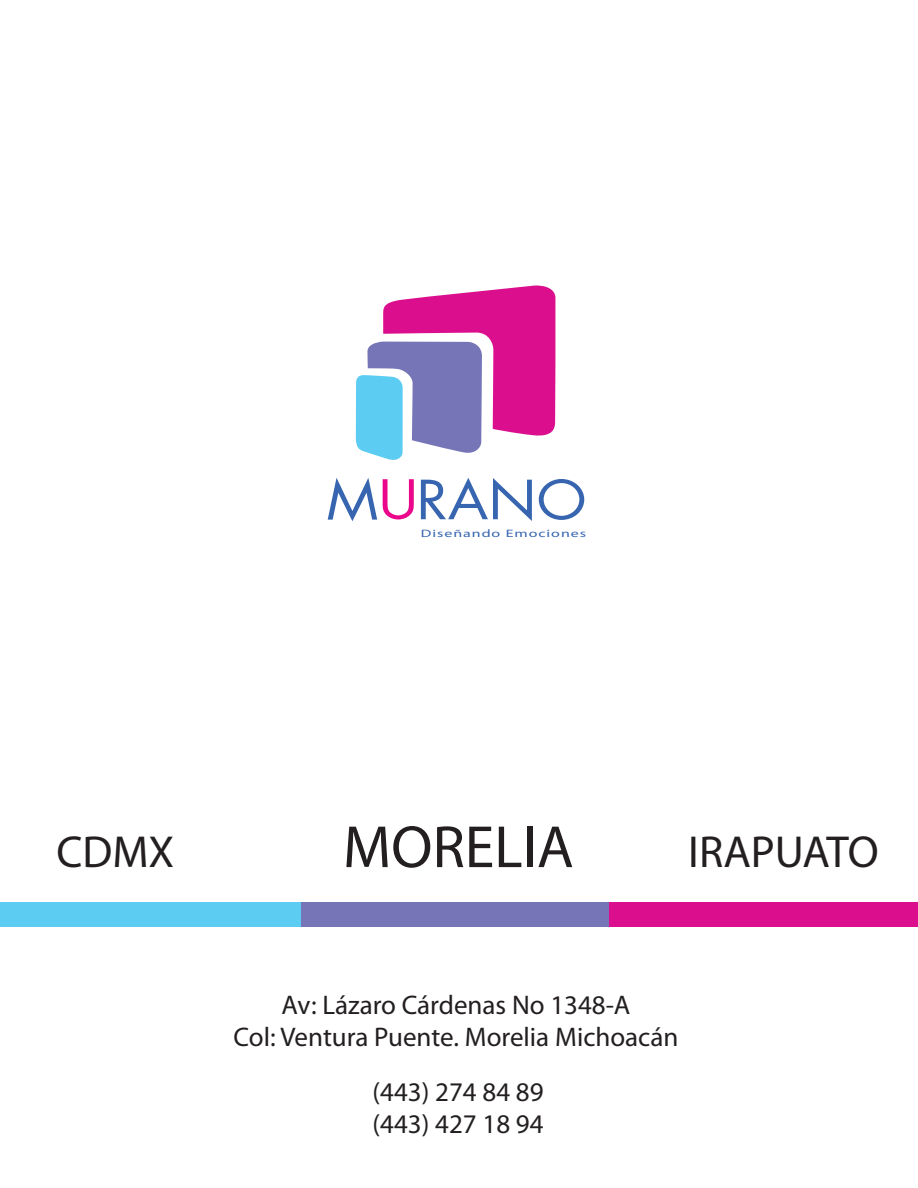
<style>
.page{position:relative;width:918px;height:1188px;background:#fff}
.page>*{position:absolute;margin:0;border:0;box-sizing:border-box;transform-origin:0 0}
.t1{font:60px "Myriad Pro";color:#231f20}
.t2{font:45px "Myriad Pro";color:#231f20}
.t3{font:27px/32.4px "Myriad Pro";color:#231f20;text-align:center}
.t4{font:10.8px "Myriad Pro";letter-spacing:.06em;color:#3765b0;scale:1.47 1}
</style>
<div class="page">
<svg style="left:383px;top:479px;width:31px;height:40px"></svg>
<svg style="left:421px;top:478px;width:111px;height:43px"></svg>
<svg style="left:539px;top:479px;width:45px;height:41px"></svg>
<svg style="left:356px;top:285px;width:200px;height:175px"></svg>
<svg style="left:328px;top:478px;width:49px;height:43px"></svg>
<div style="left:0;top:902px;width:308px;height:25px;background:#5cccf2"></div>
<div style="left:302px;top:902px;width:308px;height:25px;background:#7675b7"></div>
<div style="left:610px;top:902px;width:308px;height:25px;background:#db0f8d"></div>
<p class="t4" style="left:421px;top:527px;width:114px">Diseñando Emociones</p>
<h2 class="t2" style="left:56px;top:827px;width:119px">CDMX</h2>
<h1 class="t1" style="left:343px;top:814px;width:232px">MORELIA</h1>
<h2 class="t2" style="left:688px;top:827px;width:192px">IRAPUATO</h2>
<p class="t3" style="left:234px;top:989px;width:446px">Av: Lázaro Cárdenas No 1348-A<br>Col: Ventura Puente. Morelia Michoacán</p>
<p class="t3" style="left:373px;top:1076px;width:173px;text-align:left">(443) 274 84 89 (443) 427 18 94</p>
</div>
